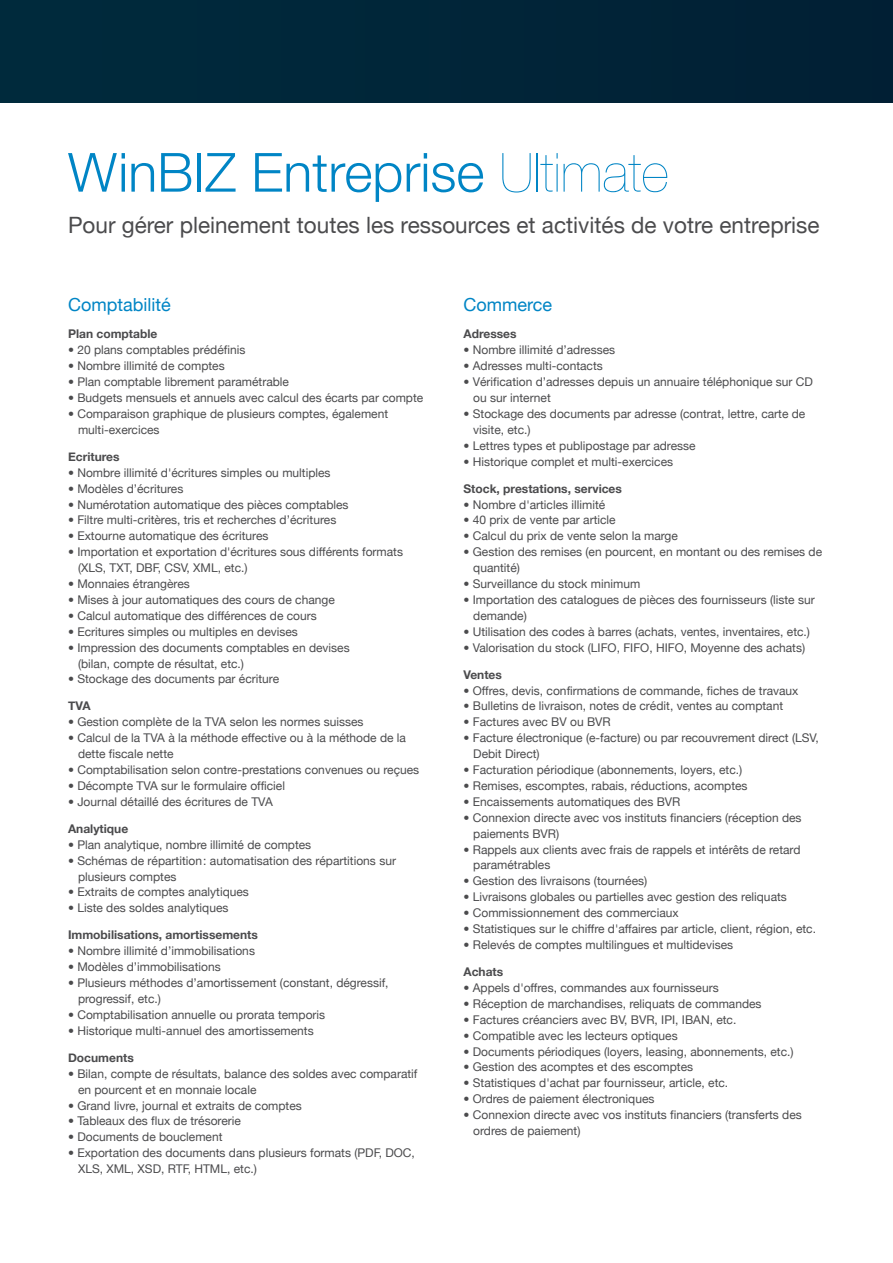
<style>
.page{position:relative;width:893px;height:1263px;background:#fff}
.page>*{position:absolute;margin:0;border:0;box-sizing:border-box;transform-origin:0 0}
.t1{font:300 54px "Helvetica Neue";color:#0085c5}
.t2{font:22.5px "Helvetica Neue";color:#4b4b4d}
.t3{font:18px "Helvetica Neue";color:#0085c5}
.t4{font:12px/15.9px "Helvetica Neue";color:#4b4b4d}
.t5{font:700 12px "Helvetica Neue";color:#4b4b4d}
.s1{font-weight:200}
</style>
<div class="page">
<div style="left:0;top:0;width:893px;height:102px;background:#012639"></div>
<p class="t1" style="left:68px;top:139px;width:602px">WinBIZ Entreprise <span class="s1">Ultimate</span></p>
<p class="t2" style="left:68px;top:212px;width:753px">Pour gérer pleinement toutes les ressources et activités de votre entreprise</p>
<p class="t3" style="left:68px;top:294px;width:104px">Comptabilité</p>
<p class="t5" style="left:68px;top:327px;width:91px">Plan comptable</p>
<p class="t4" style="left:68px;top:342px;width:179px">• 20 plans comptables prédéfinis</p>
<p class="t4" style="left:68px;top:358px;width:158px">• Nombre illimité de comptes</p>
<p class="t4" style="left:68px;top:374px;width:222px">• Plan comptable librement paramétrable</p>
<p class="t4" style="left:68px;top:390px;width:357px">• Budgets mensuels et annuels avec calcul des écarts par compte</p>
<p class="t4" style="left:78px;top:405px;width:312px;text-indent:-10px">• Comparaison graphique de plusieurs comptes, également multi-exercices</p>
<p class="t5" style="left:68px;top:449px;width:53px">Ecritures</p>
<p class="t4" style="left:68px;top:464px;width:264px">• Nombre illimité d'écritures simples ou multiples</p>
<p class="t4" style="left:68px;top:480px;width:117px">• Modèles d’écritures</p>
<p class="t4" style="left:68px;top:496px;width:282px">• Numérotation automatique des pièces comptables</p>
<p class="t4" style="left:68px;top:512px;width:270px">• Filtre multi-critères, tris et recherches d’écritures</p>
<p class="t4" style="left:68px;top:528px;width:202px">• Extourne automatique des écritures</p>
<p class="t4" style="left:78px;top:544px;width:326px;text-indent:-10px">• Importation et exportation d'écritures sous différents formats (XLS, TXT, DBF, CSV, XML, etc.)</p>
<p class="t4" style="left:68px;top:576px;width:123px">• Monnaies étrangères</p>
<p class="t4" style="left:68px;top:591px;width:268px">• Mises à jour automatiques des cours de change</p>
<p class="t4" style="left:68px;top:607px;width:250px">• Calcul automatique des différences de cours</p>
<p class="t4" style="left:68px;top:623px;width:231px">• Ecritures simples ou multiples en devises</p>
<p class="t4" style="left:78px;top:639px;width:273px;text-indent:-10px">• Impression des documents comptables en devises (bilan, compte de résultat, etc.)</p>
<p class="t4" style="left:68px;top:671px;width:213px">• Stockage des documents par écriture</p>
<p class="t5" style="left:68px;top:699px;width:24px">TVA</p>
<p class="t4" style="left:68px;top:714px;width:297px">• Gestion complète de la TVA selon les normes suisses</p>
<p class="t4" style="left:78px;top:730px;width:329px;text-indent:-10px">• Calcul de la TVA à la méthode effective ou à la méthode de la dette fiscale nette</p>
<p class="t4" style="left:68px;top:762px;width:353px">• Comptabilisation selon contre-prestations convenues ou reçues</p>
<p class="t4" style="left:68px;top:777px;width:219px">• Décompte TVA sur le formulaire officiel</p>
<p class="t4" style="left:68px;top:793px;width:206px">• Journal détaillé des écritures de TVA</p>
<p class="t5" style="left:68px;top:821px;width:62px">Analytique</p>
<p class="t4" style="left:68px;top:836px;width:245px">• Plan analytique, nombre illimité de comptes</p>
<p class="t4" style="left:78px;top:852px;width:319px;text-indent:-10px">• Schémas de répartition: automatisation des répartitions sur plusieurs comptes</p>
<p class="t4" style="left:68px;top:884px;width:182px">• Extraits de comptes analytiques</p>
<p class="t4" style="left:68px;top:900px;width:162px">• Liste des soldes analytiques</p>
<p class="t5" style="left:68px;top:928px;width:191px">Immobilisations, amortissements</p>
<p class="t4" style="left:68px;top:943px;width:188px">• Nombre illimité d’immobilisations</p>
<p class="t4" style="left:68px;top:959px;width:154px">• Modèles d’immobilisations</p>
<p class="t4" style="left:78px;top:975px;width:312px;text-indent:-10px">• Plusieurs méthodes d’amortissement (constant, dégressif, progressif, etc.)</p>
<p class="t4" style="left:68px;top:1006px;width:259px">• Comptabilisation annuelle ou prorata temporis</p>
<p class="t4" style="left:68px;top:1022px;width:247px">• Historique multi-annuel des amortissements</p>
<p class="t5" style="left:68px;top:1050px;width:67px">Documents</p>
<p class="t4" style="left:78px;top:1065px;width:341px;text-indent:-10px">• Bilan, compte de résultats, balance des soldes avec comparatif en pourcent et en monnaie locale</p>
<p class="t4" style="left:68px;top:1097px;width:235px">• Grand livre, journal et extraits de comptes</p>
<p class="t4" style="left:68px;top:1113px;width:174px">• Tableaux des flux de trésorerie</p>
<p class="t4" style="left:68px;top:1129px;width:156px">• Documents de bouclement</p>
<p class="t4" style="left:78px;top:1145px;width:338px;text-indent:-10px">• Exportation des documents dans plusieurs formats (PDF, DOC,<br>XLS, XML, XSD, RTF, HTML, etc.)</p>
<p class="t3" style="left:463px;top:294px;width:90px">Commerce</p>
<p class="t5" style="left:463px;top:327px;width:55px">Adresses</p>
<p class="t4" style="left:463px;top:342px;width:153px">• Nombre illimité d’adresses</p>
<p class="t4" style="left:463px;top:358px;width:141px">• Adresses multi-contacts</p>
<p class="t4" style="left:473px;top:374px;width:341px;text-indent:-10px">• Vérification d’adresses depuis un annuaire téléphonique sur CD ou sur internet</p>
<p class="t4" style="left:473px;top:405px;width:334px;text-indent:-10px">• Stockage des documents par adresse (contrat, lettre, carte de visite, etc.)</p>
<p class="t4" style="left:463px;top:437px;width:234px">• Lettres types et publipostage par adresse</p>
<p class="t4" style="left:463px;top:453px;width:211px">• Historique complet et multi-exercices</p>
<p class="t5" style="left:463px;top:481px;width:160px">Stock, prestations, services</p>
<p class="t4" style="left:463px;top:496px;width:143px">• Nombre d'articles illimité</p>
<p class="t4" style="left:463px;top:512px;width:154px">• 40 prix de vente par article</p>
<p class="t4" style="left:463px;top:528px;width:216px">• Calcul du prix de vente selon la marge</p>
<p class="t4" style="left:473px;top:544px;width:350px;text-indent:-10px">• Gestion des remises (en pourcent, en montant ou des remises de quantité)</p>
<p class="t4" style="left:463px;top:576px;width:178px">• Surveillance du stock minimum</p>
<p class="t4" style="left:473px;top:591px;width:343px;text-indent:-10px">• Importation des catalogues de pièces des fournisseurs (liste sur demande)</p>
<p class="t4" style="left:463px;top:623px;width:348px">• Utilisation des codes à barres (achats, ventes, inventaires, etc.)</p>
<p class="t4" style="left:463px;top:639px;width:343px">• Valorisation du stock (LIFO, FIFO, HIFO, Moyenne des achats)</p>
<p class="t5" style="left:463px;top:667px;width:40px">Ventes</p>
<p class="t4" style="left:463px;top:682px;width:336px">• Offres, devis, confirmations de commande, fiches de travaux</p>
<p class="t4" style="left:463px;top:698px;width:321px">• Bulletins de livraison, notes de crédit, ventes au comptant</p>
<p class="t4" style="left:463px;top:714px;width:149px">• Factures avec BV ou BVR</p>
<p class="t4" style="left:473px;top:730px;width:347px;text-indent:-10px">• Facture électronique (e-facture) ou par recouvrement direct (LSV,<br>Debit Direct)</p>
<p class="t4" style="left:463px;top:762px;width:280px">• Facturation périodique (abonnements, loyers, etc.)</p>
<p class="t4" style="left:463px;top:777px;width:286px">• Remises, escomptes, rabais, réductions, acomptes</p>
<p class="t4" style="left:463px;top:793px;width:218px">• Encaissements automatiques des BVR</p>
<p class="t4" style="left:473px;top:809px;width:330px;text-indent:-10px">• Connexion directe avec vos instituts financiers (réception des paiements BVR)</p>
<p class="t4" style="left:473px;top:841px;width:329px;text-indent:-10px">• Rappels aux clients avec frais de rappels et intérêts de retard paramétrables</p>
<p class="t4" style="left:463px;top:873px;width:185px">• Gestion des livraisons (tournées)</p>
<p class="t4" style="left:463px;top:889px;width:325px">• Livraisons globales ou partielles avec gestion des reliquats</p>
<p class="t4" style="left:463px;top:905px;width:217px">• Commissionnement des commerciaux</p>
<p class="t4" style="left:463px;top:921px;width:354px">• Statistiques sur le chiffre d'affaires par article, client, région, etc.</p>
<p class="t4" style="left:463px;top:936px;width:271px">• Relevés de comptes multilingues et multidevises</p>
<p class="t5" style="left:463px;top:964px;width:41px">Achats</p>
<p class="t4" style="left:463px;top:979px;width:257px">• Appels d'offres, commandes aux fournisseurs</p>
<p class="t4" style="left:463px;top:995px;width:300px">• Réception de marchandises, reliquats de commandes</p>
<p class="t4" style="left:463px;top:1011px;width:274px">• Factures créanciers avec BV, BVR, IPI, IBAN, etc.</p>
<p class="t4" style="left:463px;top:1027px;width:216px">• Compatible avec les lecteurs optiques</p>
<p class="t4" style="left:463px;top:1043px;width:332px">• Documents périodiques (loyers, leasing, abonnements, etc.)</p>
<p class="t4" style="left:463px;top:1059px;width:231px">• Gestion des acomptes et des escomptes</p>
<p class="t4" style="left:463px;top:1075px;width:266px">• Statistiques d'achat par fournisseur, article, etc.</p>
<p class="t4" style="left:463px;top:1091px;width:192px">• Ordres de paiement électroniques</p>
<p class="t4" style="left:473px;top:1107px;width:330px;text-indent:-10px">• Connexion directe avec vos instituts financiers (transferts des ordres de paiement)</p>
</div>
